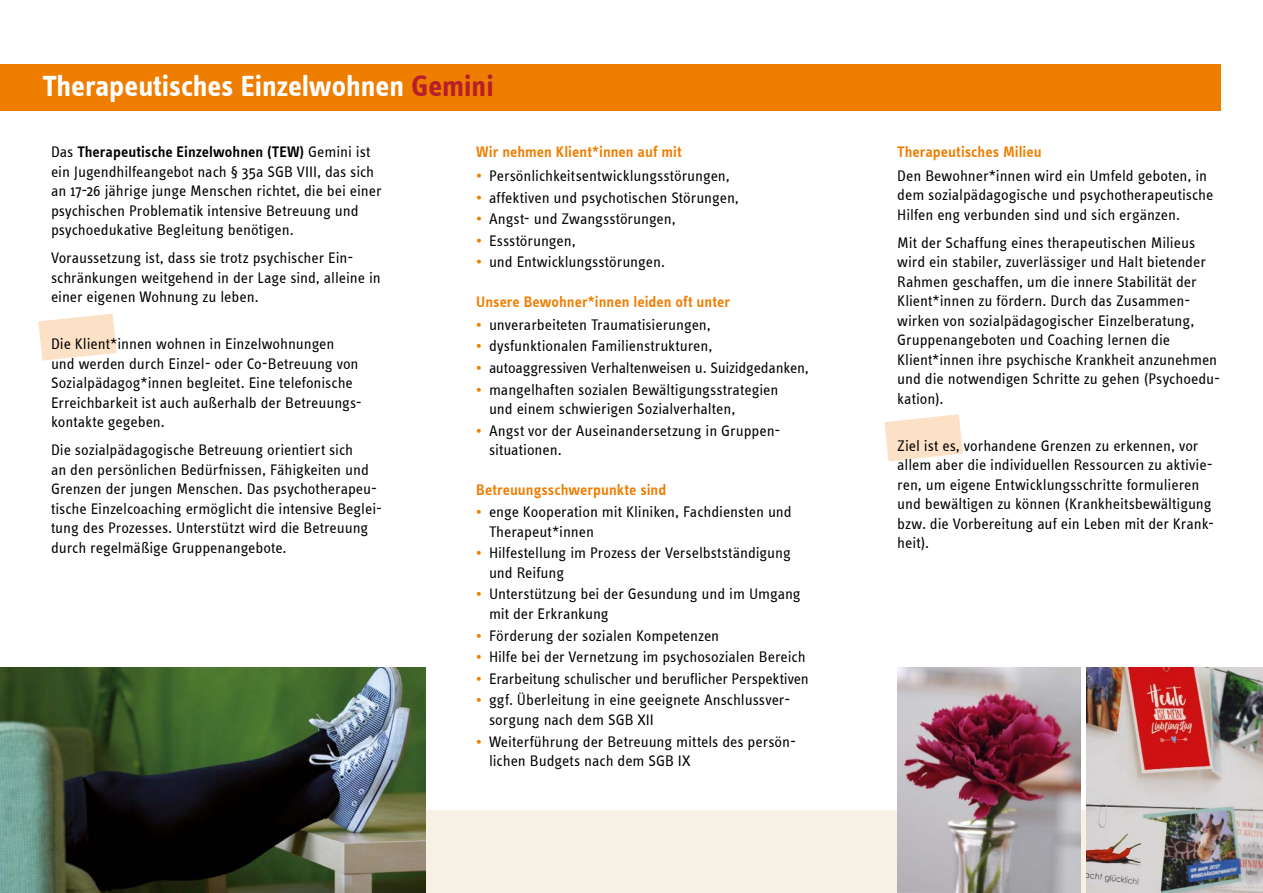
<style>
.page{position:relative;width:1263px;height:893px;background:#fff}
.page>*{position:absolute;margin:0;border:0;box-sizing:border-box;transform-origin:0 0}
.t1{font:700 30px "Info Text";color:#fff}
.t2{font:15.75px/19.5px "Info Text";letter-spacing:-.005em;color:#000}
.t3{font:600 15.75px "Info Text";color:#ef7d00}
.s1{color:#b61f29}
.s2{font-weight:600}
.s3{color:#ef7d00}
.s4{font-family:"Times New Roman";color:#ef7d00}
</style>
<div class="page">
<svg style="left:38px;top:314px;width:79px;height:47px"></svg>
<svg style="left:884px;top:414px;width:79px;height:47px"></svg>
<div style="left:0;top:810px;width:1263px;height:83px;background:#f6f1e4"></div>
<div style="left:0;top:64px;width:1220px;height:47px;background:#ef7d00"></div>
<img style="left:0;top:668px;width:425px;height:225px">
<img style="left:897px;top:668px;width:183px;height:225px">
<img style="left:1086px;top:668px;width:177px;height:225px">
<h1 class="t1" style="left:43px;top:69px;width:453px">Therapeutisches Einzelwohnen <span class="s1">Gemini</span></h1>
<p class="t2" style="left:51px;top:142px;width:332px">Das <span class="s2">Therapeutische Einzelwohnen (TEW)</span> Gemini ist ein Jugendhilfeangebot nach § 35a SGB VIII, das sich an 17-26 jährige junge Menschen richtet, die bei einer psychischen Problematik intensive Betreuung und psychoedukative Begleitung benötigen.</p>
<p class="t2" style="left:51px;top:248px;width:331px">Voraussetzung ist, dass sie trotz psychischer Ein&shy;schränkungen weitgehend in der Lage sind, alleine in einer eigenen Wohnung zu leben.</p>
<p class="t2" style="left:51px;top:334px;width:312px">Die Klient*innen wohnen in Einzelwohnungen und werden durch Einzel- oder Co-Betreuung von Sozialpädagog*innen begleitet. Eine telefonische Erreichbarkeit ist auch außerhalb der Betreuungs&shy;kontakte gegeben.</p>
<p class="t2" style="left:51px;top:440px;width:332px">Die sozialpädagogische Betreuung orientiert sich<br>an den persönlichen Bedürfnissen, Fähigkeiten und Grenzen der jungen Menschen. Das psychotherapeu&shy;tische Einzelcoaching ermöglicht die intensive Beglei&shy;tung des Prozesses. Unterstützt wird die Betreuung durch regelmäßige Gruppenangebote.</p>
<p class="t3" style="left:476px;top:143px;width:207px">Wir nehmen Klient*innen auf mit</p>
<p class="t2" style="left:476px;top:166px;width:255px"><span class="s3">•</span> Persönlichkeitsentwicklungsstörungen,</p>
<p class="t2" style="left:476px;top:188px;width:264px"><span class="s3">•</span> affektiven und psychotischen Störungen,</p>
<p class="t2" style="left:476px;top:209px;width:201px"><span class="s3">•</span> Angst- und Zwangsstörungen,</p>
<p class="t2" style="left:476px;top:231px;width:101px"><span class="s3">•</span> Essstörungen,</p>
<p class="t2" style="left:476px;top:253px;width:190px"><span class="s3">•</span> und Entwicklungsstörungen.</p>
<p class="t3" style="left:476px;top:293px;width:255px">Unsere Bewohner*innen leiden oft unter</p>
<p class="t2" style="left:476px;top:315px;width:236px"><span class="s4">•</span> unverarbeiteten Traumatisierungen,</p>
<p class="t2" style="left:476px;top:336px;width:238px"><span class="s4">•</span> dysfunktionalen Familienstrukturen,</p>
<p class="t2" style="left:476px;top:358px;width:334px"><span class="s4">•</span> autoaggressiven Verhaltenweisen u. Suizidgedanken,</p>
<p class="t2" style="left:489px;top:380px;width:291px;text-indent:-13px"><span class="s4">•</span> mangelhaften sozialen Bewältigungsstrategien und einem schwierigen Sozialverhalten,</p>
<p class="t2" style="left:489px;top:421px;width:293px;text-indent:-13px"><span class="s4">•</span> Angst vor der Auseinandersetzung in Gruppen&shy;situationen.</p>
<p class="t3" style="left:476px;top:481px;width:192px">Betreuungsschwerpunkte sind</p>
<p class="t2" style="left:489px;top:502px;width:304px;text-indent:-13px"><span class="s4">•</span> enge Kooperation mit Kliniken, Fachdiensten und<br>Therapeut*innen</p>
<p class="t2" style="left:489px;top:543px;width:303px;text-indent:-13px"><span class="s4">•</span> Hilfestellung im Prozess der Verselbstständigung und Reifung</p>
<p class="t2" style="left:489px;top:584px;width:313px;text-indent:-13px"><span class="s4">•</span> Unterstützung bei der Gesundung und im Umgang mit der Erkrankung</p>
<p class="t2" style="left:476px;top:625px;width:244px"><span class="s4">•</span> Förderung der sozialen Kompetenzen</p>
<p class="t2" style="left:476px;top:647px;width:331px"><span class="s4">•</span> Hilfe bei der Vernetzung im psychosozialen Bereich</p>
<p class="t2" style="left:476px;top:669px;width:334px"><span class="s4">•</span> Erarbeitung schulischer und beruflicher Perspektiven</p>
<p class="t2" style="left:489px;top:690px;width:303px;text-indent:-13px"><span class="s4">•</span> ggf. Überleitung in eine geeignete Anschlussver&shy;sorgung nach dem SGB XII</p>
<p class="t2" style="left:489px;top:731px;width:309px;text-indent:-13px"><span class="s4">•</span> Weiterführung der Betreuung mittels des persön&shy;lichen Budgets nach dem SGB IX</p>
<p class="t3" style="left:897px;top:143px;width:146px">Therapeutisches Milieu</p>
<p class="t2" style="left:897px;top:166px;width:318px">Den Bewohner*innen wird ein Umfeld geboten, in dem sozialpädagogische und psychotherapeutische<br>Hilfen eng verbunden sind und sich ergänzen.</p>
<p class="t2" style="left:897px;top:233px;width:324px">Mit der Schaffung eines therapeutischen Milieus wird ein stabiler, zuverlässiger und Halt bietender Rahmen geschaffen, um die innere Stabilität der Klient*innen zu fördern. Durch das Zusammen&shy;wirken von sozialpädagogischer Einzelberatung, Gruppenangeboten und Coaching lernen die Klient*innen ihre psychische Krankheit anzunehmen und die notwendigen Schritte zu gehen (Psychoedu&shy;kation).</p>
<p class="t2" style="left:897px;top:436px;width:318px">Ziel ist es, vorhandene Grenzen zu erkennen, vor allem aber die individuellen Ressourcen zu aktivie&shy;ren, um eigene Entwicklungsschritte formulieren und bewältigen zu können (Krankheitsbewältigung bzw. die Vorbereitung auf ein Leben mit der Krank&shy;heit).</p>
</div>
